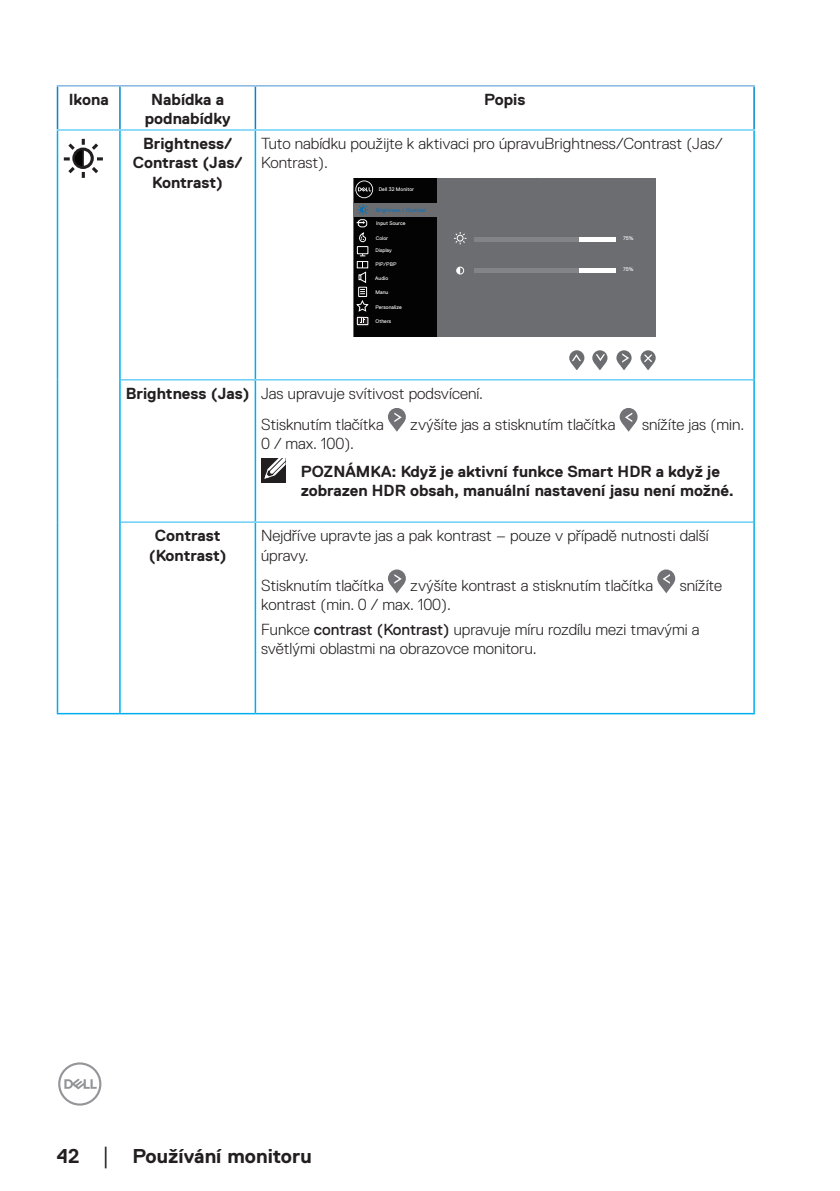
<style>
.page{position:relative;width:840px;height:1191px;background:#fff}
.page>*{position:absolute;margin:0;border:0;box-sizing:border-box;transform-origin:0 0}
.t1{font:700 20px "Dell Replica";color:#231f20}
.t2{font:300 16px/19.2px "Dell Replica";color:#231f20}
.t3{font:700 16px/19.2px "Dell Replica";color:#231f20;text-align:center}
.t4{font:5.2px "Dell Replica";color:#fff}
.t5{font:5.2px "Dell Replica";color:#0c6fb8}
.s1{font-weight:700}
.s2{font-weight:400}
.s3{font-family:"Times New Roman";font-weight:400;font-size:18px}
</style>
<div class="page">
<svg style="left:58px;top:1062px;width:43px;height:43px"></svg>
<hr style="left:57px;top:87px;width:1px;height:42px;background:#0087cb">
<hr style="left:57px;top:85px;width:63px;height:2px;background:#84b6e2">
<hr style="left:119px;top:87px;width:2px;height:42px;background:#0087cb">
<hr style="left:120px;top:85px;width:135px;height:2px;background:#84b6e2">
<hr style="left:254px;top:87px;width:2px;height:42px;background:#0087cb">
<hr style="left:753px;top:87px;width:1px;height:42px;background:#0087cb">
<hr style="left:255px;top:85px;width:499px;height:2px;background:#84b6e2">
<hr style="left:57px;top:129px;width:63px;height:2px;background:#6bcff6">
<hr style="left:57px;top:131px;width:1px;height:249px;background:#00aeef">
<hr style="left:57px;top:380px;width:1px;height:142px;background:#00aeef">
<hr style="left:57px;top:522px;width:1px;height:191px;background:#00aeef">
<hr style="left:120px;top:129px;width:135px;height:2px;background:#6bcff6">
<hr style="left:255px;top:129px;width:499px;height:2px;background:#6bcff6">
<hr style="left:121px;top:379px;width:134px;height:1px;background:#6bcff6">
<hr style="left:255px;top:379px;width:498px;height:1px;background:#6bcff6">
<hr style="left:121px;top:521px;width:134px;height:2px;background:#6bcff6">
<hr style="left:255px;top:521px;width:498px;height:2px;background:#6bcff6">
<hr style="left:119px;top:131px;width:2px;height:249px;background:#00aeef">
<hr style="left:254px;top:131px;width:2px;height:248px;background:#00aeef">
<hr style="left:753px;top:131px;width:1px;height:249px;background:#00aeef">
<hr style="left:119px;top:380px;width:2px;height:142px;background:#00aeef">
<hr style="left:254px;top:380px;width:2px;height:141px;background:#00aeef">
<hr style="left:753px;top:380px;width:1px;height:142px;background:#00aeef">
<hr style="left:119px;top:522px;width:2px;height:191px;background:#00aeef">
<hr style="left:254px;top:523px;width:2px;height:190px;background:#00aeef">
<hr style="left:753px;top:522px;width:1px;height:191px;background:#00aeef">
<hr style="left:57px;top:713px;width:63px;height:1px;background:#00aeef">
<hr style="left:120px;top:713px;width:135px;height:1px;background:#00aeef">
<hr style="left:255px;top:713px;width:499px;height:1px;background:#00aeef">
<svg style="left:63px;top:139px;width:40px;height:39px"></svg>
<div style="left:353px;top:178px;width:302px;height:158px;background:#6c6d70"></div>
<div style="left:353px;top:178px;width:83px;height:158px;background:#030303"></div>
<svg style="left:356px;top:221px;width:9px;height:3px"></svg>
<div style="left:353px;top:203px;width:84px;height:13px;background:#6c6d70"></div>
<svg style="left:357px;top:204px;width:11px;height:11px"></svg>
<div style="left:474px;top:237px;width:141px;height:5px;background:#838487"></div>
<div style="left:579px;top:237px;width:36px;height:5px;background:#fff"></div>
<div style="left:474px;top:268px;width:141px;height:5px;background:#838487"></div>
<div style="left:579px;top:268px;width:36px;height:5px;background:#fff"></div>
<svg style="left:454px;top:232px;width:12px;height:12px"></svg>
<div style="left:456px;top:267px;width:8px;height:7px;border:1px solid #fff;border-radius:50%"></div>
<svg style="left:456px;top:267px;width:4px;height:7px"></svg>
<svg style="left:569px;top:350px;width:15px;height:15px"></svg>
<div style="left:592px;top:350px;width:15px;height:15px;background:#6c6d70;border-radius:50%"></div>
<svg style="left:616px;top:350px;width:15px;height:15px"></svg>
<svg style="left:640px;top:350px;width:15px;height:15px"></svg>
<svg style="left:570px;top:354px;width:12px;height:15px"></svg>
<svg style="left:618px;top:353px;width:11px;height:16px"></svg>
<svg style="left:593px;top:354px;width:12px;height:15px"></svg>
<svg style="left:642px;top:353px;width:11px;height:16px"></svg>
<div style="left:357px;top:219px;width:10px;height:8px;border:1px solid #fff;border-radius:3px"></div>
<div style="left:358px;top:287px;width:9px;height:10px;border:1px solid #fff"></div>
<svg style="left:356px;top:289px;width:13px;height:37px"></svg>
<svg style="left:355px;top:180px;width:18px;height:18px"></svg>
<svg style="left:356px;top:232px;width:12px;height:51px"></svg>
<div style="left:388px;top:408px;width:17px;height:18px;background:#717176;border-radius:50%"></div>
<svg style="left:390px;top:412px;width:13px;height:20px"></svg>
<div style="left:619px;top:408px;width:18px;height:18px;background:#717176;border-radius:50%"></div>
<svg style="left:621px;top:412px;width:14px;height:20px"></svg>
<div style="left:261px;top:458px;width:24px;height:24px;background:#231f20"></div>
<svg style="left:264px;top:458px;width:21px;height:21px"></svg>
<div style="left:388px;top:569px;width:17px;height:18px;background:#717176;border-radius:50%"></div>
<svg style="left:390px;top:574px;width:13px;height:19px"></svg>
<div style="left:657px;top:569px;width:17px;height:18px;background:#717176;border-radius:50%"></div>
<svg style="left:659px;top:574px;width:13px;height:19px"></svg>
<p class="t3" style="left:69px;top:90px;width:41px">Ikona</p>
<p class="t3" style="left:145px;top:90px;width:87px">Nabídka a podnabídky</p>
<p class="t3" style="left:484px;top:90px;width:43px">Popis</p>
<p class="t3" style="left:133px;top:134px;width:111px">Brightness/<br>Contrast (Jas/<br>Kontrast)</p>
<p class="t2" style="left:261px;top:134px;width:463px">Tuto nabídku použijte k aktivaci pro úpravuBrightness/Contrast (Jas/<br>Kontrast).</p>
<p class="t4" style="left:379px;top:186px;width:37px">Dell 32 Monitor</p>
<p class="t5" style="left:376px;top:207px;width:51px">Brightness / Contrast</p>
<p class="t4" style="left:376px;top:221px;width:31px">Input Source</p>
<p class="t4" style="left:375px;top:235px;width:14px">Color</p>
<p class="t4" style="left:375px;top:247px;width:18px">Display</p>
<p class="t4" style="left:375px;top:290px;width:14px">Manu</p>
<p class="t4" style="left:375px;top:318px;width:17px">Others</p>
<p class="t4" style="left:375px;top:262px;width:22px">PIP/PBP</p>
<p class="t4" style="left:375px;top:275px;width:14px">Audio</p>
<p class="t4" style="left:375px;top:304px;width:28px">Personalize</p>
<p class="t4" style="left:622px;top:236px;width:12px">75%</p>
<p class="t4" style="left:622px;top:267px;width:12px">75%</p>
<p class="t2" style="left:261px;top:378px;width:223px;line-height:30.6px;text-indent:-135px"><span class="s1">Brightness (Jas)</span> Jas upravuje svítivost podsvícení.<br>Stisknutím tlačítka</p>
<p class="t2" style="left:410px;top:414px;width:206px">zvýšíte jas a stisknutím tlačítka</p>
<p class="t2" style="left:641px;top:414px;width:104px">snížíte jas (min.</p>
<p class="t2" style="left:261px;top:434px;width:94px">0 / max. 100).</p>
<p class="t3" style="left:300px;top:461px;width:434px;text-align:left">POZNÁMKA: Když je aktivní funkce Smart HDR a když je zobrazen HDR obsah, manuální nastavení jasu není možné.</p>
<p class="t3" style="left:149px;top:526px;width:79px">Contrast (Kontrast)</p>
<p class="t2" style="left:261px;top:526px;width:449px">Nejdříve upravte jas a pak kontrast – pouze v případě nutnosti další úpravy.</p>
<p class="t2" style="left:261px;top:576px;width:124px">Stisknutím tlačítka</p>
<p class="t2" style="left:410px;top:576px;width:244px">zvýšíte kontrast a stisknutím tlačítka</p>
<p class="t2" style="left:679px;top:576px;width:44px">snížíte</p>
<p class="t2" style="left:261px;top:592px;width:439px;line-height:24.8px">kontrast (min. 0 / max. 100).<br>Funkce <span class="s2">contrast (Kontrast)</span> upravuje míru rozdílu mezi tmavými a</p>
<p class="t2" style="left:261px;top:639px;width:277px">světlými oblastmi na obrazovce monitoru.</p>
<p class="t1" style="left:57px;top:1144px;width:256px">42 <span class="s3">│</span> Používání monitoru</p>
</div>
